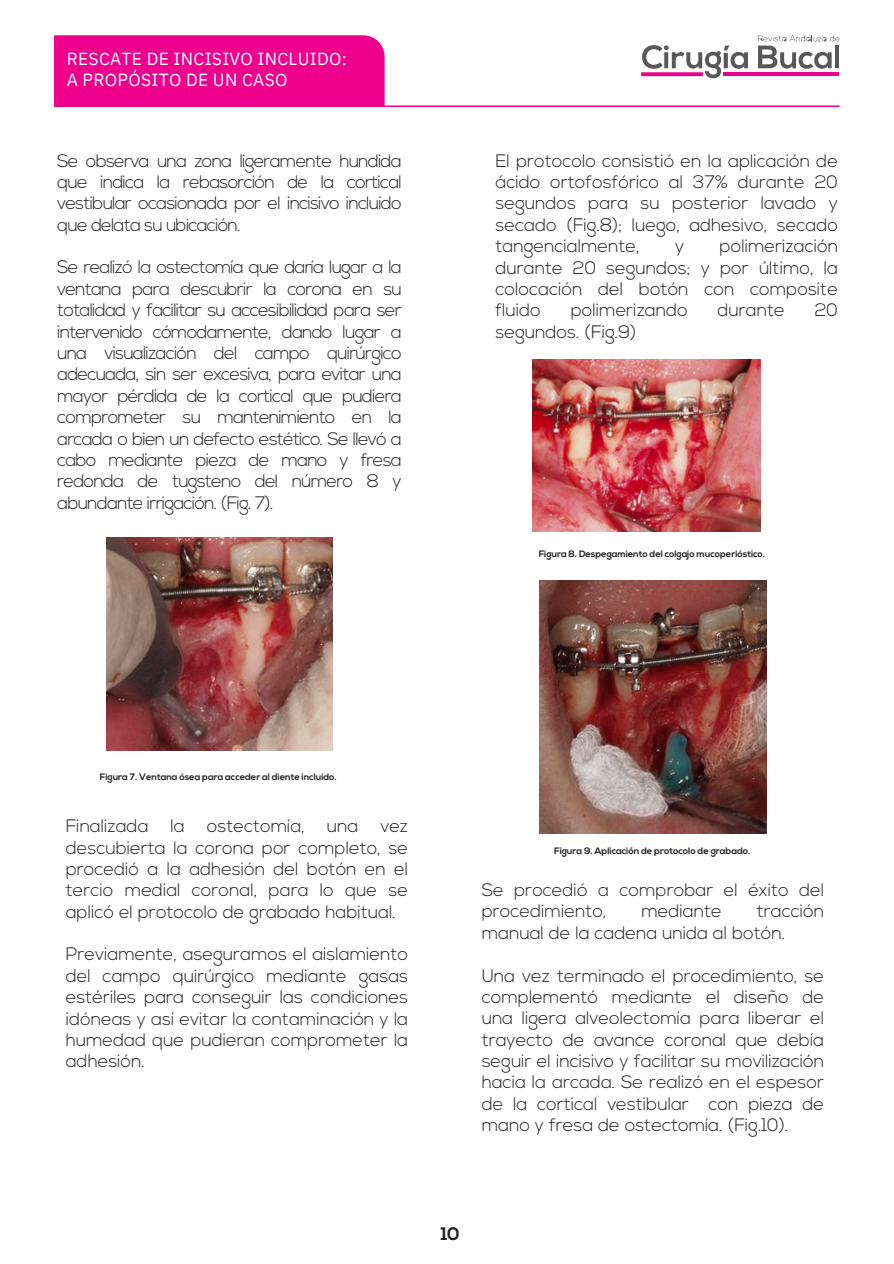
<style>
.page{position:relative;width:894px;height:1264px;background:#fff}
.page>*{position:absolute;margin:0;border:0;box-sizing:border-box;transform-origin:0 0}
.t1{font:300 18px/21.3px "Nexa";letter-spacing:-.005em;color:#231f20;text-align:justify}
.t2{font:700 18px "Nexa";color:#231f20}
.t3{font:17.4px/20.4px "IBM Plex Sans";letter-spacing:.015em;color:#fff}
.t4{font:700 9.3px "Nexa";letter-spacing:-.005em;color:#231f20}
</style>
<div class="page">
<img style="left:106px;top:538px;width:226px;height:212px">
<img style="left:539px;top:580px;width:227px;height:253px">
<img style="left:532px;top:360px;width:228px;height:172px">
<svg style="left:642px;top:45px;width:105px;height:33px"></svg>
<svg style="left:758px;top:35px;width:81px;height:34px"></svg>
<svg style="left:641px;top:72px;width:61px;height:4px"></svg>
<hr style="left:723px;top:72px;width:115px;height:4px;background:#ec008c">
<div style="left:54px;top:35px;width:330px;height:70px;background:#ec008c"></div>
<hr style="left:54px;top:105px;width:785px;height:2px;background:#ec008c">
<h2 class="t3" style="left:67px;top:49px;width:281px">RESCATE DE INCISIVO INCLUIDO:<br>A PROPÓSITO DE UN CASO</h2>
<h1 class="t1" style="left:57px;top:151px;width:346px">Se observa una zona ligeramente hundida que indica la rebasorción de la cortical vestibular ocasionada por el incisivo incluido que delata su ubicación.</h1>
<h2 class="t1" style="left:57px;top:258px;width:346px">Se realizó la ostectomía que daría lugar a la ventana para descubrir la corona en su totalidad y facilitar su accesibilidad para ser intervenido cómodamente, dando lugar a una visualización del campo quirúrgico adecuada, sin ser excesiva, para evitar una mayor pérdida de la cortical que pudiera comprometer su mantenimiento en la arcada o bien un defecto estético. Se llevó a cabo mediante pieza de mano y fresa redonda de tugsteno del número 8 y abundante irrigación. (Fig. 7).</h2>
<h2 class="t1" style="left:495px;top:151px;width:344px">El protocolo consistió en la aplicación de ácido ortofosfórico al 37% durante 20 segundos para su posterior lavado y secado (Fig.8); luego, adhesivo, secado tangencialmente,</h2>
<h2 class="t1" style="left:495px;top:237px;width:344px;text-indent:224px">polimerización durante 20 segundos; y por último, la colocación del botón con composite fluido</h2>
<h2 class="t1" style="left:674px;top:237px;width:11px">y</h2>
<h2 class="t1" style="left:570px;top:301px;width:118px">polimerizando</h2>
<h2 class="t1" style="left:717px;top:301px;width:69px">durante</h2>
<h2 class="t1" style="left:814px;top:301px;width:25px">20</h2>
<h2 class="t1" style="left:495px;top:322px;width:142px">segundos. (Fig.9)</h2>
<h2 class="t4" style="left:538px;top:549px;width:228px">Figura 8. Despegamiento del colgajo mucoperióstico.</h2>
<p class="t4" style="left:100px;top:773px;width:238px">Figura 7. Ventana ósea para acceder al diente incluido.</p>
<p class="t1" style="left:66px;top:817px;width:344px">Finalizada la ostectomía, una vez descubierta la corona por completo, se procedió a la adhesión del botón en el tercio medial coronal, para lo que se aplicó el protocolo de grabado habitual.</p>
<h2 class="t1" style="left:66px;top:945px;width:344px">Previamente, aseguramos el aislamiento del campo quirúrgico mediante gasas estériles para conseguir las condiciones idóneas y así evitar la contaminación y la humedad que pudieran comprometer la adhesión.</h2>
<p class="t4" style="left:554px;top:847px;width:198px">Figura 9. Aplicación de protocolo de grabado.</p>
<h2 class="t1" style="left:481px;top:880px;width:344px">Se procedió a comprobar el éxito del procedimiento,</h2>
<h2 class="t1" style="left:641px;top:902px;width:82px">mediante</h2>
<h2 class="t1" style="left:481px;top:902px;width:344px;text-indent:275px">tracción manual de la cadena unida al botón.</h2>
<p class="t1" style="left:481px;top:966px;width:344px">Una vez terminado el procedimiento, se complementó mediante el diseño de una ligera alveolectomía para liberar el trayecto de avance coronal que debía seguir el incisivo y facilitar su movilización hacia la arcada. Se realizó en el espesor de la cortical vestibular con pieza de mano y fresa de ostectomía. (Fig.10).</p>
<p class="t2" style="left:440px;top:1226px;width:21px">10</p>
</div>
